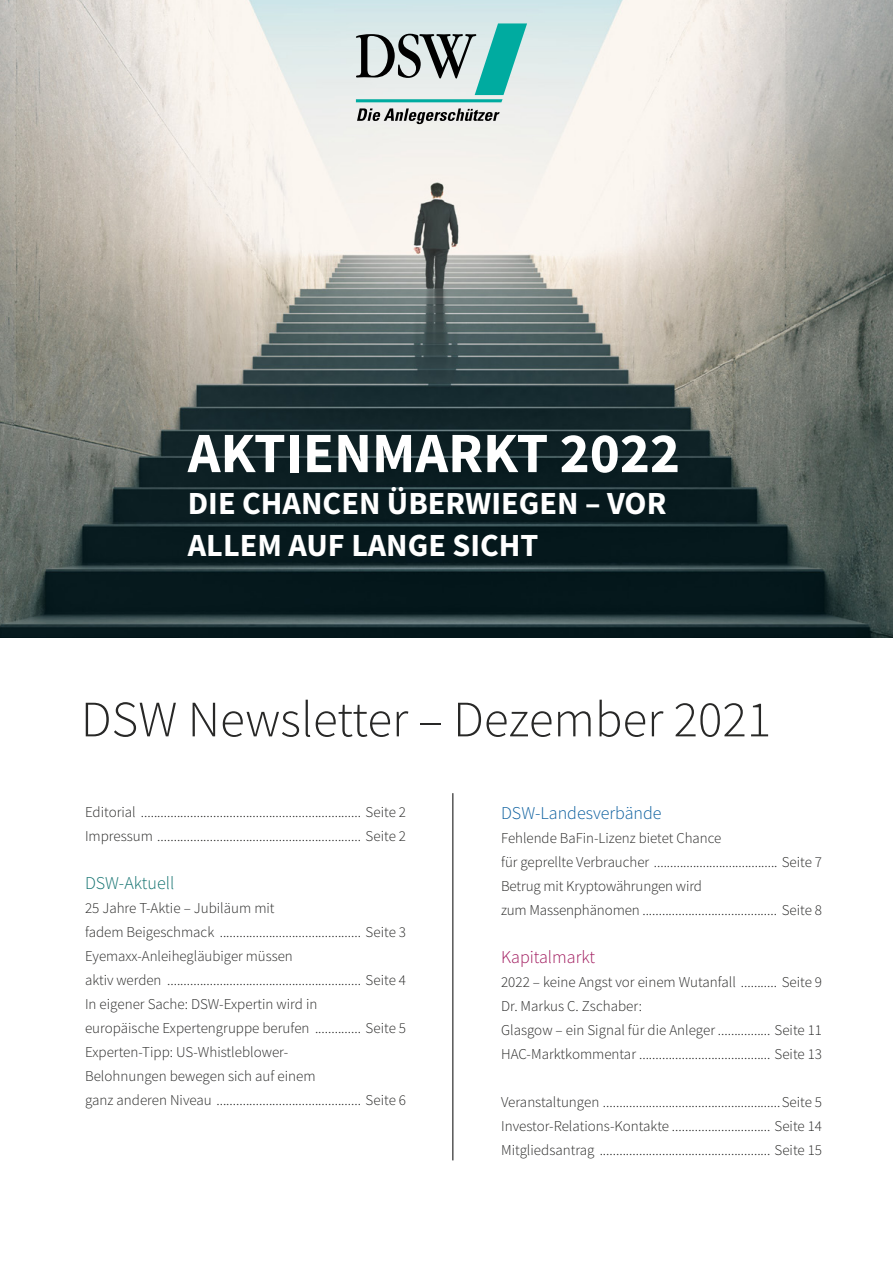
<style>
.page{position:relative;width:893px;height:1263px;background:#fff}
.page>*{position:absolute;margin:0;border:0;box-sizing:border-box;transform-origin:0 0}
.t1{font:700 57px "Source Sans Pro";color:#fff}
.t2{font:300 51px "Source Sans Pro";color:#282827}
.t3{font:700 32.25px/42px "Source Sans Pro";color:#fff}
.t4{font:300 18px "Source Sans Pro";color:#0d609f}
.Inhalt{font:300 18px "Source Sans Pro";color:#a11c5f}
.t5{font:300 18px "Source Sans Pro";color:#137270}
.Inhalt-2{font:300 15px/24px "Source Sans Pro";color:#282827}
</style>
<div class="page">
<img style="left:0;top:0;width:893px;height:638px">
<hr style="left:452px;top:793px;width:1px;height:367px;background:#000">
<svg style="left:357px;top:108px;width:143px;height:16px;background:#9f9f9d"></svg>
<svg style="left:356px;top:23px;width:171px;height:79px;background:#9bc0bd"></svg>
<p class="t1" style="left:188px;top:415px;width:494px">AKTIENMARKT 2022</p>
<p class="t3" style="left:188px;top:482px;width:480px">DIE CHANCEN ÜBERWIEGEN – VOR<br>ALLEM AUF LANGE SICHT</p>
<p class="t2" style="left:81px;top:688px;width:692px">DSW Newsletter – Dezember 2021</p>
<p class="Inhalt-2" style="left:85px;top:799px;width:323px">Editorial ................................................................... Seite 2</p>
<p class="Inhalt-2" style="left:85px;top:823px;width:323px">Impressum .............................................................. Seite 2</p>
<p class="t5" style="left:85px;top:871px;width:91px">DSW-Aktuell</p>
<p class="Inhalt-2" style="left:85px;top:895px;width:191px">25 Jahre T-Aktie – Jubiläum mit</p>
<p class="Inhalt-2" style="left:85px;top:919px;width:323px">fadem Beigeschmack ........................................... Seite 3</p>
<p class="Inhalt-2" style="left:85px;top:943px;width:209px">Eyemaxx-Anleihegläubiger müssen</p>
<p class="Inhalt-2" style="left:85px;top:967px;width:323px">aktiv werden ........................................................... Seite 4</p>
<p class="Inhalt-2" style="left:85px;top:991px;width:234px">In eigener Sache: DSW-Expertin wird in</p>
<p class="Inhalt-2" style="left:85px;top:1015px;width:323px">europäische Expertengruppe berufen .............. Seite 5</p>
<p class="Inhalt-2" style="left:85px;top:1039px;width:205px">Experten-Tipp: US-Whistleblower-</p>
<p class="Inhalt-2" style="left:85px;top:1063px;width:232px">Belohnungen bewegen sich auf einem</p>
<p class="Inhalt-2" style="left:85px;top:1087px;width:323px">ganz anderen Niveau ............................................ Seite 6</p>
<p class="t4" style="left:501px;top:802px;width:162px">DSW-Landesverbände</p>
<p class="Inhalt-2" style="left:501px;top:826px;width:222px">Fehlende BaFin-Lizenz bietet Chance</p>
<p class="Inhalt-2" style="left:501px;top:850px;width:323px">für geprellte Verbraucher ...................................... Seite 7</p>
<p class="Inhalt-2" style="left:501px;top:874px;width:202px">Betrug mit Kryptowährungen wird</p>
<p class="Inhalt-2" style="left:501px;top:898px;width:323px">zum Massenphänomen ......................................... Seite 8</p>
<p class="Inhalt" style="left:501px;top:946px;width:96px">Kapitalmarkt</p>
<p class="Inhalt-2" style="left:501px;top:970px;width:323px">2022 – keine Angst vor einem Wutanfall ........... Seite 9</p>
<p class="Inhalt-2" style="left:501px;top:994px;width:323px">Dr. Markus C. Zschaber:<br>Glasgow – ein Signal für die Anleger ................ Seite 11</p>
<p class="Inhalt-2" style="left:501px;top:1042px;width:323px">HAC-Marktkommentar ........................................ Seite 13</p>
<p class="Inhalt-2" style="left:501px;top:1090px;width:323px">Veranstaltungen ......................................................Seite 5</p>
<p class="Inhalt-2" style="left:501px;top:1114px;width:323px">Investor-Relations-Kontakte .............................. Seite 14</p>
<p class="Inhalt-2" style="left:501px;top:1138px;width:323px">Mitgliedsantrag .................................................... Seite 15</p>
</div>
